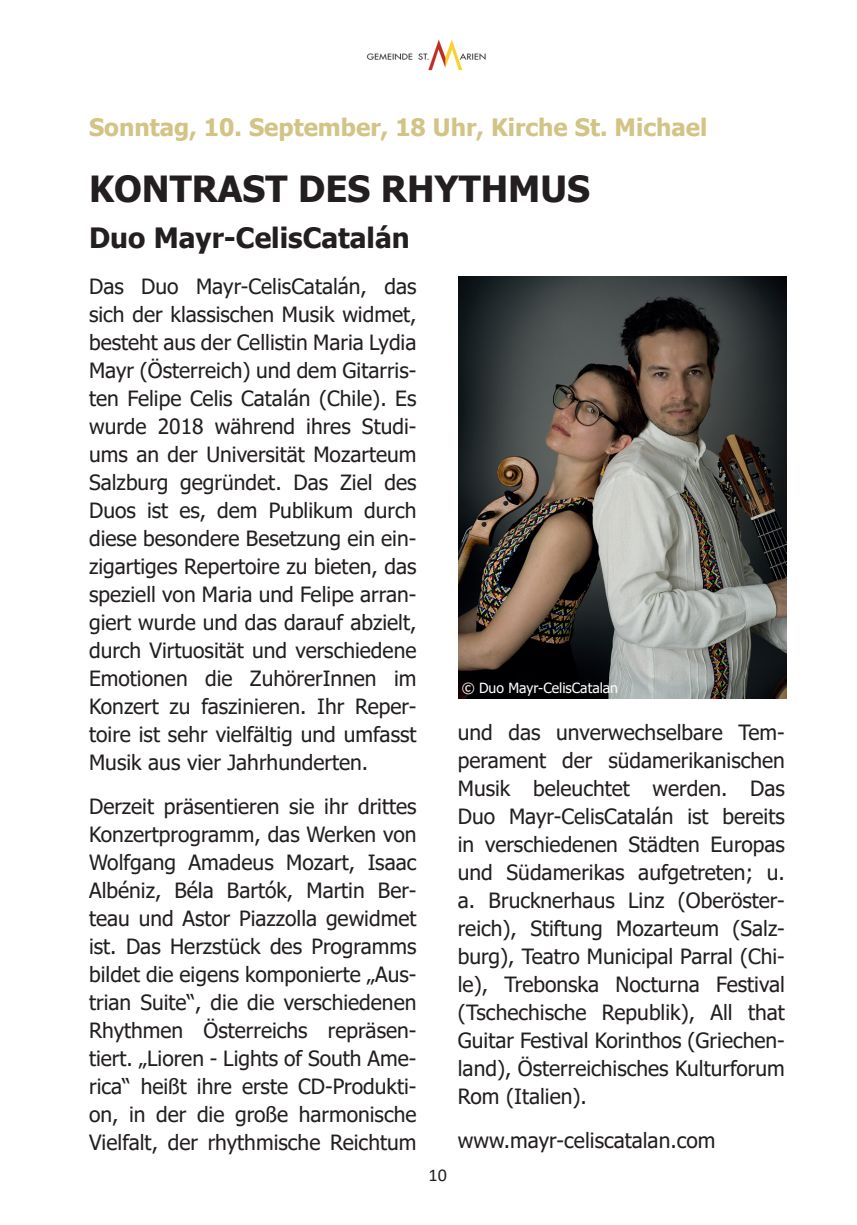
<style>
.page{position:relative;width:857px;height:1225px;background:#fff}
.page>*{position:absolute;margin:0;border:0;box-sizing:border-box;transform-origin:0 0}
.t1{font:700 36px "Tahoma";color:#231f20}
.t2{font:700 28px "Tahoma";color:#231f20}
.t3{font:700 24px "Tahoma";color:#d2c484}
.t4{font:21px/28px "Tahoma";color:#231f20;text-align:justify}
.t5{font:18px "Calibri";color:#231f20}
.t6{font:14px "Tahoma";color:#fff}
</style>
<div class="page">
<img style="left:366px;top:39px;width:120px;height:32px">
<img style="left:458px;top:276px;width:327px;height:423px">
<p class="t3" style="left:89px;top:110px;width:619px">Sonntag, 10. September, 18 Uhr, Kirche St. Michael</p>
<h1 class="t1" style="left:89px;top:163px;width:502px">KONTRAST DES RHYTHMUS</h1>
<h2 class="t2" style="left:89px;top:218px;width:322px">Duo Mayr-CelisCatalán</h2>
<p class="t4" style="left:89px;top:273px;width:329px">Das Duo Mayr-CelisCatalán, das sich der klassischen Musik widmet, besteht aus der Cellistin Maria Lydia Mayr (Österreich) und dem Gitarris&shy;ten Felipe Celis Catalán (Chile). Es wurde 2018 während ihres Studi&shy;ums an der Universität Mozarteum Salzburg gegründet. Das Ziel des Duos ist es, dem Publikum durch diese besondere Besetzung ein ein&shy;zigartiges Repertoire zu bieten, das speziell von Maria und Felipe arran&shy;giert wurde und das darauf abzielt, durch Virtuosität und verschiedene Emotionen die ZuhörerInnen im Konzert zu faszinieren. Ihr Reper&shy;toire ist sehr vielfältig und umfasst Musik aus vier Jahrhunderten.</p>
<p class="t4" style="left:89px;top:793px;width:329px">Derzeit präsentieren sie ihr drittes Konzertprogramm, das Werken von Wolfgang Amadeus Mozart, Isaac Albéniz, Béla Bartók, Martin Ber&shy;teau und Astor Piazzolla gewidmet ist. Das Herzstück des Programms bildet die eigens komponierte „Aus&shy;trian Suite“, die die verschiedenen Rhythmen Österreichs repräsen&shy;tiert. „Lioren - Lights of South Ame&shy;rica“ heißt ihre erste CD-Produkti&shy;on, in der die große harmonische Vielfalt, der rhythmische Reichtum</p>
<p class="t6" style="left:461px;top:678px;width:158px">© Duo Mayr-CelisCatalan</p>
<p class="t4" style="left:457px;top:720px;width:328px">und das unverwechselbare Tem&shy;perament der südamerikanischen Musik beleuchtet werden. Das Duo Mayr-CelisCatalán ist bereits in verschiedenen Städten Europas und Südamerikas aufgetreten; u. a. Brucknerhaus Linz (Oberöster&shy;reich), Stiftung Mozarteum (Salz&shy;burg), Teatro Municipal Parral (Chi&shy;le), Trebonska Nocturna Festival (Tschechische Republik), All that Guitar Festival Korinthos (Griechen&shy;land), Österreichisches Kulturforum Rom (Italien).</p>
<p class="t4" style="left:457px;top:1128px;width:259px">www.mayr-celiscatalan.com</p>
<p class="t5" style="left:428px;top:1162px;width:20px">10</p>
</div>
